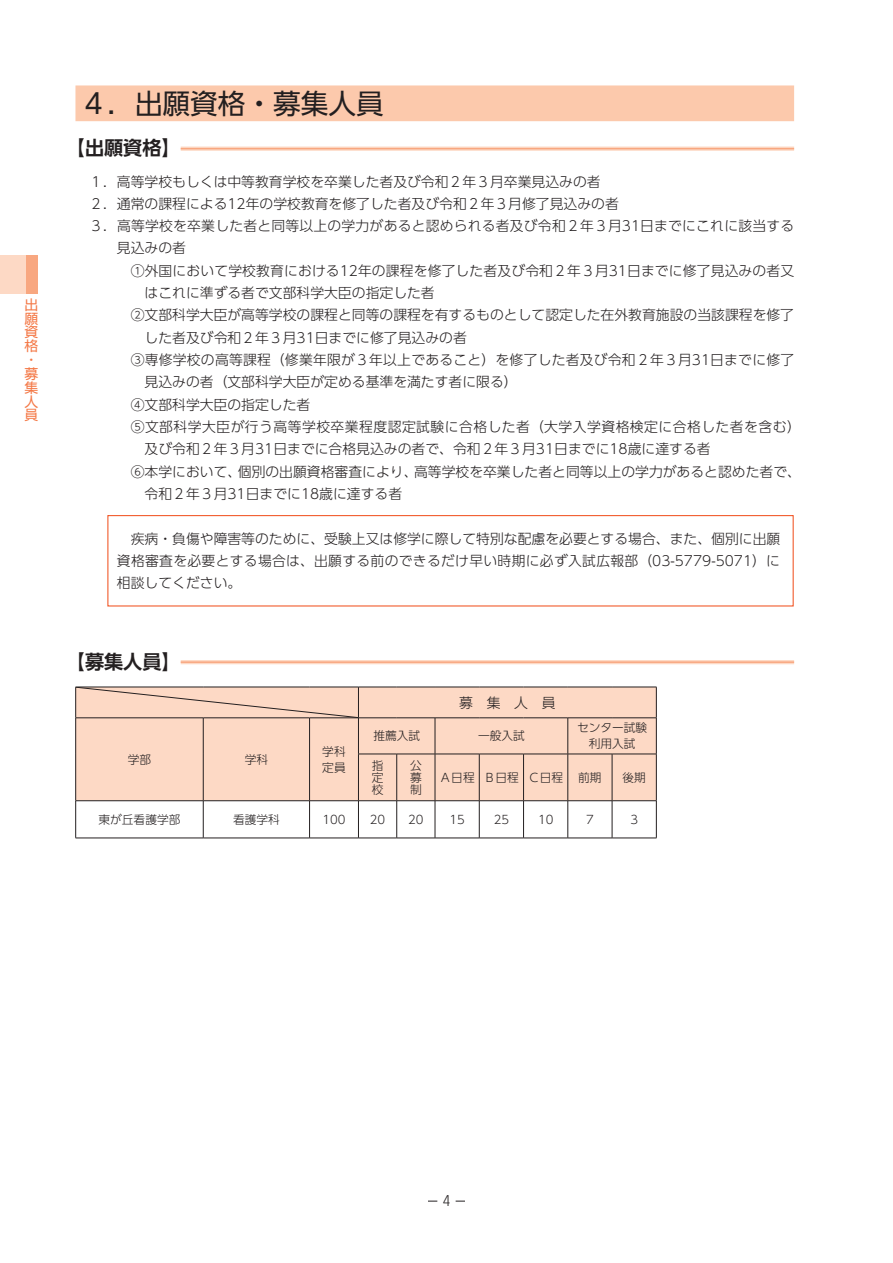
<style>
.page{position:relative;width:893px;height:1263px;background:#fff}
.page>*{position:absolute;margin:0;border:0;box-sizing:border-box;transform-origin:0 0}
.t1{font:27.6px "UD Shin Go Pro";color:#231f20}
.t2{font:700 19.2px "UD Shin Go Pro De";color:#231f20}
.t3{font:300 13.8px/22.4px "UD Shin Go Pro";color:#231f20;text-align:justify}
.t4{font:300 13.8px "UD Shin Go Pro";letter-spacing:.035em;color:#231f20}
.t5{font:13.8px/13.8px "Shin Go Pr 5";color:#f47846}
.t6{font:300 13.8px "Shin Go Pr 5";color:#231f20}
.t7{font:300 11.7px/11.7px "UD Shin Go Pro";color:#231f20;text-align:justify}
</style>
<div class="page">
<div style="left:26px;top:255px;width:12px;height:38px;background:#f8a780"></div>
<div style="left:0;top:255px;width:26px;height:38px;background:#fdd9c5"></div>
<div style="left:75px;top:85px;width:719px;height:36px;background:#fcc9ac"></div>
<svg style="left:181px;top:147px;width:613px;height:4px"></svg>
<hr style="left:181px;top:660px;width:613px;height:4px;background:#fdd9c5">
<hr style="left:181px;top:148px;width:613px;height:1px;background:#f8a780">
<hr style="left:181px;top:661px;width:613px;height:2px;background:#f8a780">
<div style="left:76px;top:688px;width:580px;height:112px;background:#fdd9c5"></div>
<hr style="left:75px;top:687px;width:1px;height:31px;background:#231f20">
<hr style="left:358px;top:687px;width:39px;height:1px;background:#231f20">
<hr style="left:358px;top:687px;width:1px;height:31px;background:#231f20">
<hr style="left:397px;top:687px;width:38px;height:1px;background:#231f20">
<hr style="left:435px;top:687px;width:44px;height:1px;background:#231f20">
<hr style="left:479px;top:687px;width:45px;height:1px;background:#231f20">
<hr style="left:524px;top:687px;width:44px;height:1px;background:#231f20">
<hr style="left:568px;top:687px;width:44px;height:1px;background:#231f20">
<hr style="left:612px;top:687px;width:45px;height:1px;background:#231f20">
<hr style="left:656px;top:687px;width:1px;height:31px;background:#231f20">
<hr style="left:75px;top:718px;width:1px;height:36px;background:#231f20">
<hr style="left:203px;top:718px;width:1px;height:36px;background:#231f20">
<hr style="left:309px;top:718px;width:1px;height:36px;background:#231f20">
<hr style="left:358px;top:717px;width:39px;height:1px;background:#231f20">
<hr style="left:358px;top:718px;width:1px;height:36px;background:#231f20">
<hr style="left:397px;top:717px;width:38px;height:1px;background:#231f20">
<hr style="left:435px;top:717px;width:44px;height:1px;background:#231f20">
<hr style="left:435px;top:718px;width:1px;height:36px;background:#231f20">
<hr style="left:479px;top:717px;width:45px;height:1px;background:#231f20">
<hr style="left:524px;top:717px;width:44px;height:1px;background:#231f20">
<hr style="left:568px;top:717px;width:44px;height:1px;background:#231f20">
<hr style="left:568px;top:718px;width:1px;height:36px;background:#231f20">
<hr style="left:612px;top:717px;width:45px;height:1px;background:#231f20">
<hr style="left:656px;top:718px;width:1px;height:36px;background:#231f20">
<hr style="left:75px;top:754px;width:1px;height:46px;background:#231f20">
<hr style="left:203px;top:754px;width:1px;height:46px;background:#231f20">
<hr style="left:309px;top:754px;width:1px;height:46px;background:#231f20">
<hr style="left:358px;top:754px;width:39px;height:1px;background:#231f20">
<hr style="left:358px;top:754px;width:1px;height:46px;background:#231f20">
<hr style="left:397px;top:754px;width:38px;height:1px;background:#231f20">
<hr style="left:396px;top:754px;width:1px;height:46px;background:#231f20">
<hr style="left:435px;top:754px;width:44px;height:1px;background:#231f20">
<hr style="left:435px;top:754px;width:1px;height:46px;background:#231f20">
<hr style="left:479px;top:754px;width:45px;height:1px;background:#231f20">
<hr style="left:479px;top:754px;width:1px;height:46px;background:#231f20">
<hr style="left:524px;top:754px;width:44px;height:1px;background:#231f20">
<hr style="left:523px;top:754px;width:1px;height:46px;background:#231f20">
<hr style="left:568px;top:754px;width:44px;height:1px;background:#231f20">
<hr style="left:568px;top:754px;width:1px;height:46px;background:#231f20">
<hr style="left:612px;top:754px;width:45px;height:1px;background:#231f20">
<hr style="left:612px;top:754px;width:1px;height:46px;background:#231f20">
<hr style="left:656px;top:754px;width:1px;height:46px;background:#231f20">
<hr style="left:75px;top:800px;width:128px;height:1px;background:#231f20">
<hr style="left:75px;top:801px;width:1px;height:37px;background:#231f20">
<hr style="left:203px;top:800px;width:107px;height:1px;background:#231f20">
<hr style="left:203px;top:801px;width:1px;height:37px;background:#231f20">
<hr style="left:310px;top:800px;width:48px;height:1px;background:#231f20">
<hr style="left:309px;top:801px;width:1px;height:37px;background:#231f20">
<hr style="left:358px;top:800px;width:39px;height:1px;background:#231f20">
<hr style="left:358px;top:801px;width:1px;height:37px;background:#231f20">
<hr style="left:397px;top:800px;width:38px;height:1px;background:#231f20">
<hr style="left:396px;top:801px;width:1px;height:37px;background:#231f20">
<hr style="left:435px;top:800px;width:44px;height:1px;background:#231f20">
<hr style="left:435px;top:801px;width:1px;height:37px;background:#231f20">
<hr style="left:479px;top:800px;width:45px;height:1px;background:#231f20">
<hr style="left:479px;top:801px;width:1px;height:37px;background:#231f20">
<hr style="left:524px;top:800px;width:44px;height:1px;background:#231f20">
<hr style="left:523px;top:801px;width:1px;height:37px;background:#231f20">
<hr style="left:568px;top:800px;width:44px;height:1px;background:#231f20">
<hr style="left:568px;top:801px;width:1px;height:37px;background:#231f20">
<hr style="left:612px;top:800px;width:45px;height:1px;background:#231f20">
<hr style="left:612px;top:801px;width:1px;height:37px;background:#231f20">
<hr style="left:656px;top:801px;width:1px;height:37px;background:#231f20">
<hr style="left:75px;top:838px;width:128px;height:1px;background:#231f20">
<hr style="left:203px;top:838px;width:107px;height:1px;background:#231f20">
<hr style="left:310px;top:838px;width:48px;height:1px;background:#231f20">
<hr style="left:358px;top:838px;width:39px;height:1px;background:#231f20">
<hr style="left:397px;top:838px;width:38px;height:1px;background:#231f20">
<hr style="left:435px;top:838px;width:44px;height:1px;background:#231f20">
<hr style="left:479px;top:838px;width:45px;height:1px;background:#231f20">
<hr style="left:524px;top:838px;width:44px;height:1px;background:#231f20">
<hr style="left:568px;top:838px;width:44px;height:1px;background:#231f20">
<hr style="left:612px;top:838px;width:45px;height:1px;background:#231f20">
<svg style="left:76px;top:687px;width:282px;height:31px"></svg>
<div style="left:107px;top:515px;width:687px;height:91px;border:1px solid #f15424"></div>
<p class="t5" style="left:24px;top:296px;width:15px">出願資格・募集人員</p>
<h1 class="t1" style="left:80px;top:81px;width:306px">4．出願資格・募集人員</h1>
<h2 class="t2" style="left:66px;top:132px;width:116px">【出願資格】</h2>
<p class="t3" style="left:89px;top:170px;width:513px">1．高等学校もしくは中等教育学校を卒業した者及び令和2年3月卒業見込みの者</p>
<p class="t3" style="left:89px;top:192px;width:531px">2．通常の課程による12年の学校教育を修了した者及び令和2年3月修了見込みの者</p>
<p class="t3" style="left:89px;top:214px;width:706px">3．高等学校を卒業した者と同等以上の学力があると認められる者及び令和2年3月31日までにこれに該当する</p>
<p class="t3" style="left:117px;top:237px;width:71px">見込みの者</p>
<p class="t3" style="left:131px;top:259px;width:665px">①外国において学校教育における12年の課程を修了した者及び令和2年3月31日までに修了見込みの者又</p>
<p class="t3" style="left:145px;top:281px;width:292px">はこれに準ずる者で文部科学大臣の指定した者</p>
<p class="t3" style="left:131px;top:303px;width:665px">②文部科学大臣が高等学校の課程と同等の課程を有するものとして認定した在外教育施設の当該課程を修了</p>
<p class="t3" style="left:145px;top:326px;width:324px">した者及び令和2年3月31日までに修了見込みの者</p>
<p class="t3" style="left:131px;top:348px;width:665px">③専修学校の高等課程（修業年限が3年以上であること）を修了した者及び令和2年3月31日までに修了</p>
<p class="t3" style="left:145px;top:370px;width:375px">見込みの者（文部科学大臣が定める基準を満たす者に限る）</p>
<p class="t3" style="left:131px;top:393px;width:181px">④文部科学大臣の指定した者</p>
<p class="t4" style="left:131px;top:416px;width:672px">⑤文部科学大臣が行う高等学校卒業程度認定試験に合格した者（大学入学資格検定に合格した者を含む）</p>
<p class="t3" style="left:145px;top:437px;width:568px">及び令和2年3月31日までに合格見込みの者で、令和2年3月31日までに18歳に達する者</p>
<p class="t3" style="left:131px;top:460px;width:672px">⑥本学において、個別の出願資格審査により、高等学校を卒業した者と同等以上の学力があると認めた者で、</p>
<p class="t3" style="left:145px;top:482px;width:259px">令和2年3月31日までに18歳に達する者</p>
<p class="t3" style="left:117px;top:527px;width:665px;text-indent:14px">疾病・負傷や障害等のために、受験上又は修学に際して特別な配慮を必要とする場合、また、個別に出願資格審査を必要とする場合は、出願する前のできるだけ早い時期に必ず入試広報部（03-5779-5071）に相談してください。</p>
<h2 class="t2" style="left:66px;top:646px;width:116px">【募集人員】</h2>
<p class="t7" style="left:128px;top:753px;width:25px">学部</p>
<p class="t7" style="left:245px;top:753px;width:25px">学科</p>
<p class="t7" style="left:322px;top:743px;width:25px;line-height:15.9px">学科定員</p>
<p class="t3" style="left:459px;top:691px;width:98px">募　集　人　員</p>
<p class="t7" style="left:373px;top:730px;width:48px">推薦入試</p>
<p class="t7" style="left:478px;top:730px;width:48px">一般入試</p>
<p class="t7" style="left:577px;top:719px;width:72px;line-height:15.9px;text-align:center">センター試験利用入試</p>
<p class="t7" style="left:372px;top:759px;width:13px">指定校</p>
<p class="t7" style="left:410px;top:759px;width:13px">公募制</p>
<p class="t7" style="left:440px;top:771px;width:125px">Ａ日程 Ｂ日程 Ｃ日程</p>
<p class="t7" style="left:578px;top:771px;width:25px">前期</p>
<p class="t7" style="left:623px;top:771px;width:25px">後期</p>
<p class="t7" style="left:99px;top:813px;width:83px">東が丘看護学部</p>
<p class="t7" style="left:233px;top:813px;width:48px">看護学科</p>
<p class="t7" style="left:322px;top:813px;width:25px">100</p>
<p class="t7" style="left:370px;top:813px;width:17px">20</p>
<p class="t7" style="left:408px;top:813px;width:17px">20</p>
<p class="t7" style="left:449px;top:813px;width:17px">15</p>
<p class="t7" style="left:494px;top:813px;width:17px">25</p>
<p class="t7" style="left:538px;top:813px;width:17px">10</p>
<p class="t7" style="left:584px;top:813px;width:13px">7</p>
<p class="t7" style="left:628px;top:813px;width:13px">3</p>
<p class="t6" style="left:443px;top:1189px;width:8px">4</p>
</div>
